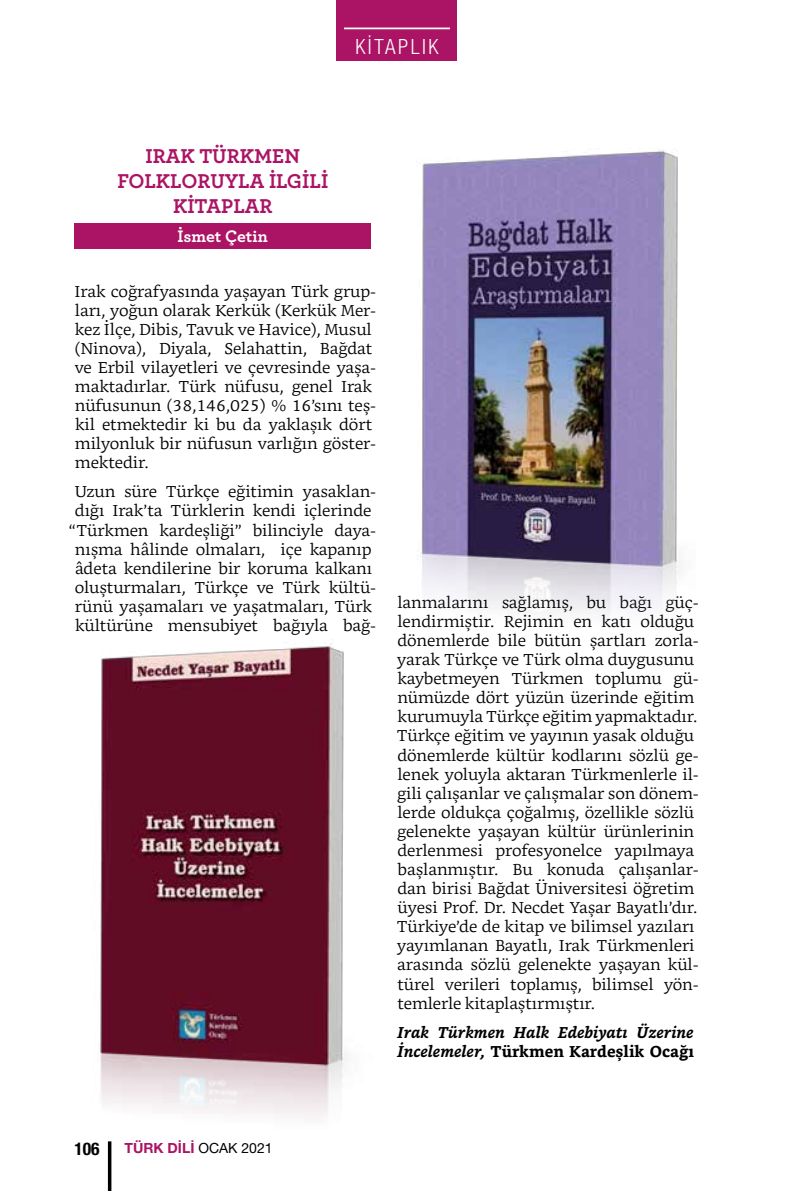
<style>
.page{position:relative;width:794px;height:1191px;background:#fff}
.page>*{position:absolute;margin:0;border:0;box-sizing:border-box;transform-origin:0 0}
.t1{font:700 21px/25.2px "Archer";color:#ab1464;text-align:center}
.t2{font:300 condensed 21px "Helvetica Neue LT Pro";letter-spacing:.12em;color:#fff}
.t3{font:700 17.5px "Archer";color:#fff}
.t4{font:700 condensed 17.5px "Helvetica Neue LT Pro";color:#000}
.t5{font:300 15.75px/19.1px "Bookerly";color:#000}
.t6{font:italic 700 15.75px/19.1px "Bookerly";color:#000}
.t7{font:700 14px "Helvetica Neue LT Pro";color:#ab1464}
.s1{font-style:normal}
.s2{font-weight:400;color:#000}
</style>
<div class="page">
<div style="left:337px;top:0;width:120px;height:61px;background:#ab1464"></div>
<hr style="left:344px;top:28px;width:106px;height:1px;background:#fff">
<hr style="left:108px;top:1141px;width:3px;height:50px;background:#000">
<div style="left:74px;top:223px;width:297px;height:25px;background:#ab1464"></div>
<img style="left:100px;top:643px;width:246px;height:476px">
<img style="left:416px;top:150px;width:264px;height:466px">
<h1 class="t2" style="left:355px;top:34px;width:85px">KİTAPLIK</h1>
<h1 class="t1" style="left:117px;top:142px;width:212px">IRAK TÜRKMEN<br>FOLKLORUYLA İLGİLİ<br>KİTAPLAR</h1>
<p class="t3" style="left:178px;top:222px;width:92px">İsmet Çetin</p>
<p class="t5" style="left:74px;top:282px;width:303px">Irak coğrafyasında yaşayan Türk grup&shy;ları, yoğun olarak Kerkük (Kerkük Mer&shy;kez İlçe, Dibis, Tavuk ve Havice), Musul (Ninova), Diyala, Selahattin, Bağdat ve Erbil vilayetleri ve çevresinde yaşa&shy;maktadırlar. Türk nüfusu, genel Irak nüfusunun (38,146,025) % 16’sını teş&shy;kil etmektedir ki bu da yaklaşık dört milyonluk bir nüfusun varlığın göster&shy;mektedir.</p>
<p class="t5" style="left:69px;top:482px;width:309px;text-align:center">Uzun süre Türkçe eğitimin yasaklan&shy;dığı Irak’ta Türklerin kendi içlerinde “Türkmen kardeşliği” bilinciyle daya&shy;nışma hâlinde olmaları, içe kapanıp âdeta kendilerine bir koruma kalkanı oluşturmaları, Türkçe ve Türk kültü&shy;rünü yaşamaları ve yaşatmaları, Türk kültürüne mensubiyet bağıyla bağ-</p>
<p class="t5" style="left:397px;top:593px;width:303px">lanmalarını sağlamış, bu bağı güç&shy;lendirmiştir. Rejimin en katı olduğu dönemlerde bile bütün şartları zorla&shy;yarak Türkçe ve Türk olma duygusunu kaybetmeyen Türkmen toplumu gü&shy;nümüzde dört yüzün üzerinde eğitim kurumuyla Türkçe eğitim yapmaktadır.<br>Türkçe eğitim ve yayının yasak olduğu dönemlerde kültür kodlarını sözlü ge&shy;lenek yoluyla aktaran Türkmenlerle il&shy;gili çalışanlar ve çalışmalar son dönem&shy;lerde oldukça çoğalmış, özellikle sözlü gelenekte yaşayan kültür ürünlerinin derlenmesi profesyonelce yapılmaya başlanmıştır. Bu konuda çalışanlar&shy;dan birisi Bağdat Üniversitesi öğretim üyesi Prof. Dr. Necdet Yaşar Bayatlı’dır.<br>Türkiye’de de kitap ve bilimsel yazıları yayımlanan Bayatlı, Irak Türkmenleri arasında sözlü gelenekte yaşayan kül&shy;türel verileri toplamış, bilimsel yön&shy;temlerle kitaplaştırmıştır.</p>
<p class="t6" style="left:398px;top:1022px;width:298px">Irak Türkmen Halk Edebiyatı Üzerine<br>İncelemeler, <span class="s1">Türkmen Kardeşlik Ocağı</span></p>
<p class="t4" style="left:74px;top:1138px;width:27px">106</p>
<p class="t7" style="left:125px;top:1139px;width:150px">TÜRK DİLİ <span class="s2">OCAK 2021</span></p>
</div>
